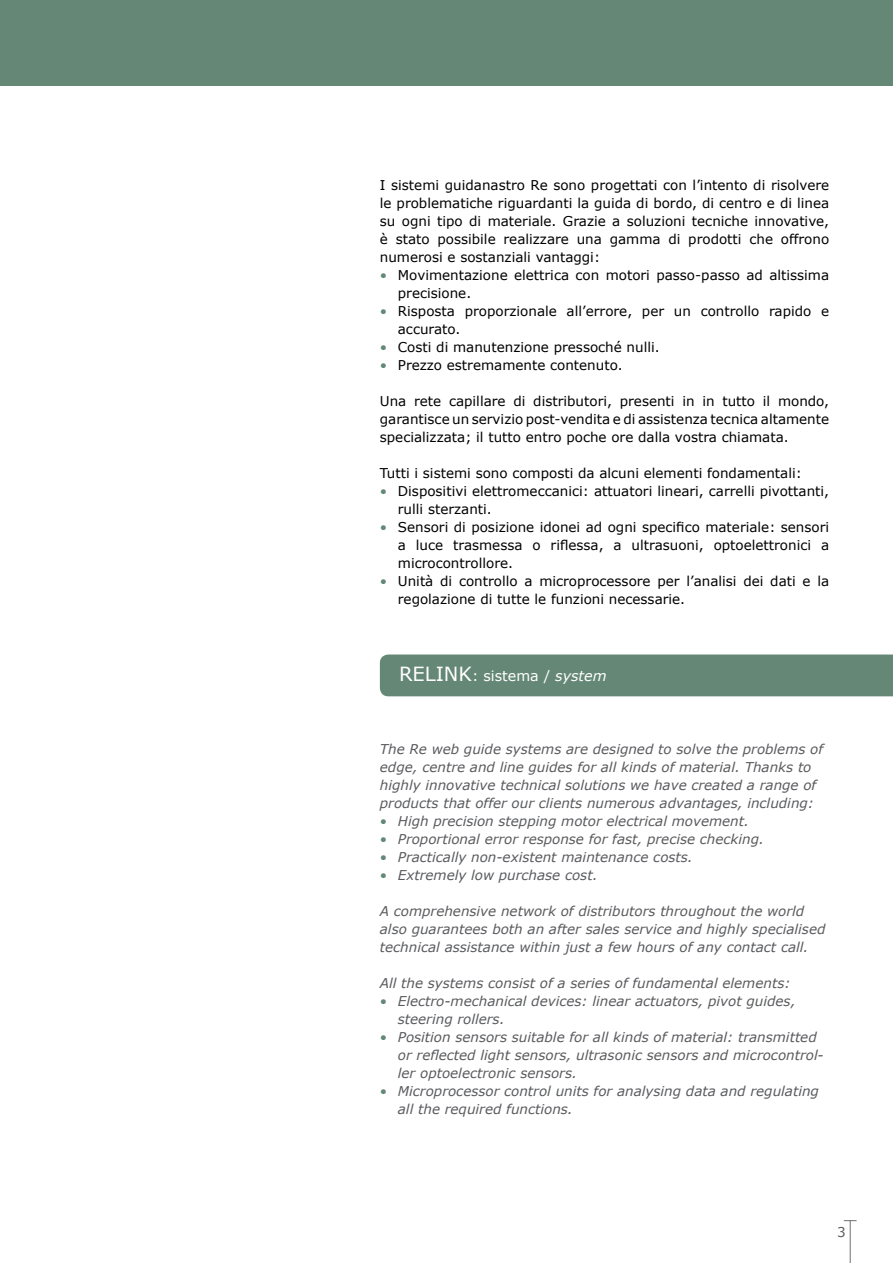
<style>
.page{position:relative;width:893px;height:1263px;background:#fff}
.page>*{position:absolute;margin:0;border:0;box-sizing:border-box;transform-origin:0 0}
.t1{font:14.25px "Verdana";color:#fff}
.t2{font:13.5px/18px "Verdana";color:#000}
.t3{font:italic 13.5px/18px "Verdana";color:#5a5b5e}
.t4{font:13.5px "Verdana";color:#5a5b5e}
.s1{color:#648776}
.s2{font-size:19.5px}
.s3{font-style:italic}
.s4{font-style:normal;color:#648776}
</style>
<div class="page">
<hr style="left:850px;top:1221px;width:1px;height:42px;background:#6d6f72">
<svg style="left:844px;top:1220px;width:13px;height:1px"></svg>
<div style="left:0;top:0;width:893px;height:85px;background:#648776"></div>
<div style="left:380px;top:654px;width:513px;height:42px;background:#648776"></div>
<p class="t2" style="left:380px;top:176px;width:451px;text-align:justify">I sistemi guidanastro Re sono progettati con l’intento di risolvere le problematiche riguardanti la guida di bordo, di centro e di linea su ogni tipo di materiale. Grazie a soluzioni tecniche innovative, è stato possibile realizzare una gamma di prodotti che offrono numerosi e sostanziali vantaggi:</p>
<p class="t2" style="left:398px;top:266px;width:433px;text-indent:-18px"><span class="s1">•</span> Movimentazione elettrica con motori passo-passo ad altissima precisione.</p>
<p class="t2" style="left:398px;top:302px;width:433px;text-indent:-18px"><span class="s1">•</span> Risposta proporzionale all’errore, per un controllo rapido e accurato.</p>
<p class="t2" style="left:380px;top:338px;width:281px"><span class="s1">•</span> Costi di manutenzione pressoché nulli.</p>
<p class="t2" style="left:380px;top:356px;width:244px"><span class="s1">•</span> Prezzo estremamente contenuto.</p>
<p class="t2" style="left:380px;top:392px;width:451px;text-align:justify">Una rete capillare di distributori, presenti in in tutto il mondo, garantisce un servizio post-vendita e di assistenza tecnica altamente specializzata; il tutto entro poche ore dalla vostra chiamata.</p>
<p class="t2" style="left:380px;top:464px;width:423px">Tutti i sistemi sono composti da alcuni elementi fondamentali:</p>
<p class="t2" style="left:398px;top:482px;width:433px;text-indent:-18px"><span class="s1">•</span> Dispositivi elettromeccanici: attuatori lineari, carrelli pivottanti, rulli sterzanti.</p>
<p class="t2" style="left:398px;top:518px;width:433px;text-align:justify;text-indent:-18px"><span class="s1">•</span> Sensori di posizione idonei ad ogni specifico materiale: sensori a luce trasmessa o riflessa, a ultrasuoni, optoelettronici a microcontrollore.</p>
<p class="t2" style="left:398px;top:572px;width:433px;text-indent:-18px"><span class="s1">•</span> Unità di controllo a microprocessore per l’analisi dei dati e la regolazione di tutte le funzioni necessarie.</p>
<p class="t1" style="left:399px;top:666px;width:209px"><span class="s2">RELINK</span>: sistema / <span class="s3">system</span></p>
<p class="t3" style="left:380px;top:740px;width:445px">The Re web guide systems are designed to solve the problems of edge, centre and line guides for all kinds of material. Thanks to highly innovative technical solutions we have created a range of products that offer our clients numerous advantages, including:</p>
<p class="t3" style="left:380px;top:812px;width:371px"><span class="s4">•</span> High precision stepping motor electrical movement.</p>
<p class="t3" style="left:380px;top:830px;width:386px"><span class="s4">•</span> Proportional error response for fast, precise checking.</p>
<p class="t3" style="left:380px;top:848px;width:314px"><span class="s4">•</span> Practically non-existent maintenance costs.</p>
<p class="t3" style="left:380px;top:866px;width:219px"><span class="s4">•</span> Extremely low purchase cost.</p>
<p class="t3" style="left:380px;top:902px;width:447px">A comprehensive network of distributors throughout the world also guarantees both an after sales service and highly specialised technical assistance within just a few hours of any contact call.</p>
<p class="t3" style="left:380px;top:974px;width:412px">All the systems consist of a series of fundamental elements:</p>
<p class="t3" style="left:398px;top:992px;width:399px;text-indent:-18px"><span class="s4">•</span> Electro-mechanical devices: linear actuators, pivot guides, steering rollers.</p>
<p class="t3" style="left:398px;top:1028px;width:427px;text-indent:-18px"><span class="s4">•</span> Position sensors suitable for all kinds of material: transmitted or reflected light sensors, ultrasonic sensors and microcontrol&shy;ler optoelectronic sensors.</p>
<p class="t3" style="left:398px;top:1082px;width:423px;text-indent:-18px"><span class="s4">•</span> Microprocessor control units for analysing data and regulating all the required functions.</p>
<p class="t4" style="left:837px;top:1223px;width:10px">3</p>
</div>
